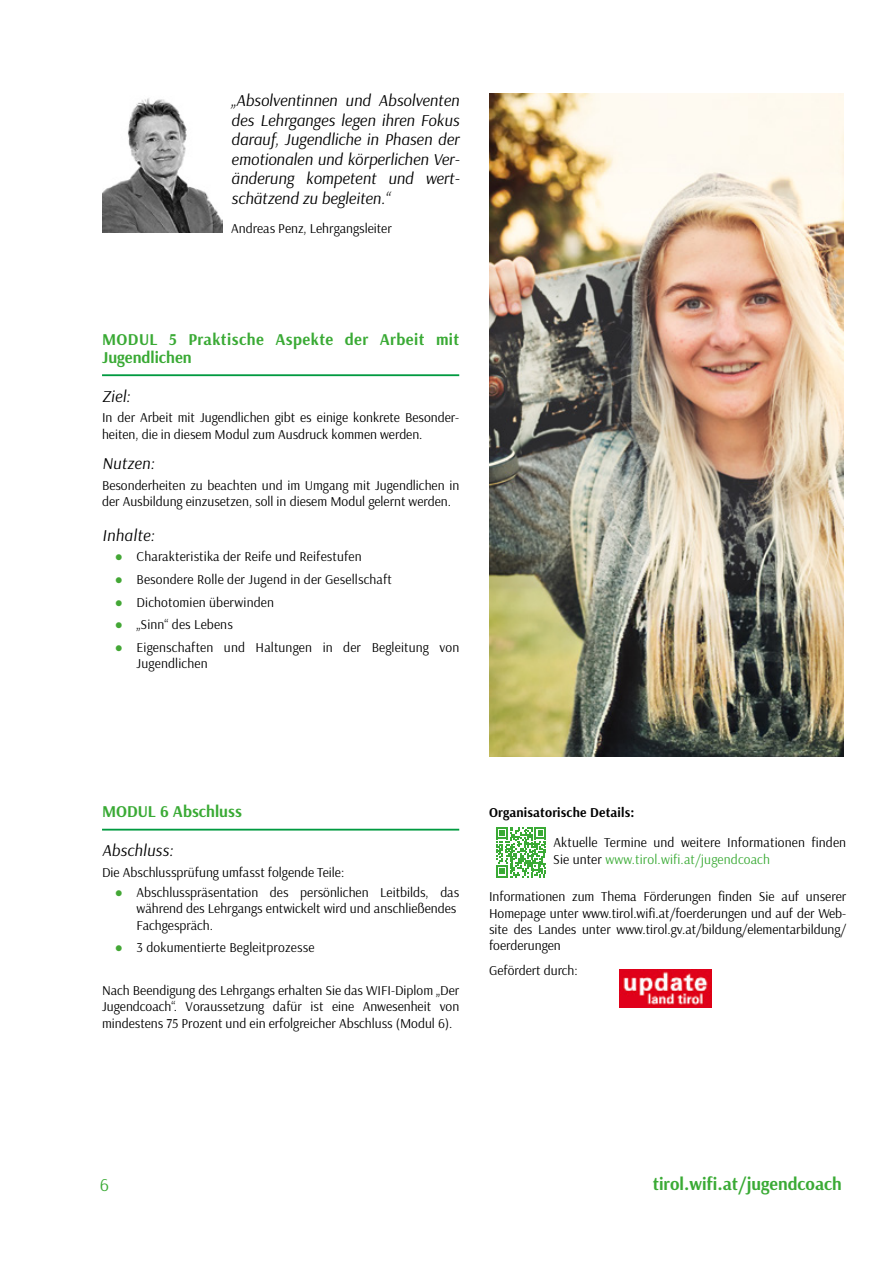
<style>
.page{position:relative;width:893px;height:1263px;background:#fff}
.page>*{position:absolute;margin:0;border:0;box-sizing:border-box;transform-origin:0 0}
.t1{font:700 18px "Arsenal";color:#3aaa35}
.t2{font:18px "Arsenal";color:#3aaa35}
.t3{font:italic 16.5px/19.5px "Arsenal";color:#000;text-align:justify}
.t4{font:700 16.5px/17.2px "Arsenal";letter-spacing:.025em;color:#3aaa35}
.t5{font:700 16.5px "Arsenal";color:#3aaa35}
.t6{font:italic 16.5px "Arsenal";letter-spacing:.02em;color:#000}
.t7{font:13.5px/16.2px "Arsenal";color:#000}
.t8{font:700 13.5px "Arsenal";letter-spacing:.01em;color:#000}
.s1{font-family:"Trebuchet MS";font-weight:700;color:#43a735}
.s2{color:#3aaa35}
</style>
<div class="page">
<hr style="left:102px;top:374px;width:357px;height:2px;background:#009a40">
<svg style="left:496px;top:827px;width:50px;height:50px"></svg>
<img style="left:620px;top:969px;width:91px;height:38px">
<hr style="left:102px;top:829px;width:357px;height:1px;background:#009a40">
<img style="left:102px;top:98px;width:120px;height:135px">
<img style="left:489px;top:94px;width:354px;height:663px">
<p class="t3" style="left:231px;top:91px;width:230px">„Absolventinnen und Absolventen des Lehrganges legen ihren Fokus darauf, Jugendliche in Phasen der emotionalen und körperlichen Ver&shy;änderung kompetent und wert&shy;schätzend zu begleiten.“</p>
<p class="t7" style="left:231px;top:220px;width:162px">Andreas Penz, Lehrgangsleiter</p>
<p class="t4" style="left:102px;top:331px;width:359px">MODUL 5 Praktische Aspekte der Arbeit mit<br>Jugendlichen</p>
<p class="t3" style="left:102px;top:387px;width:30px">Ziel:</p>
<p class="t7" style="left:102px;top:409px;width:359px">In der Arbeit mit Jugendlichen gibt es einige konkrete Besonder&shy;heiten, die in diesem Modul zum Ausdruck kommen werden.</p>
<p class="t3" style="left:102px;top:454px;width:54px">Nutzen:</p>
<p class="t7" style="left:102px;top:477px;width:359px">Besonderheiten zu beachten und im Umgang mit Jugendlichen in der Ausbildung einzusetzen, soll in diesem Modul gelernt werden.</p>
<p class="t6" style="left:102px;top:524px;width:54px">Inhalte:</p>
<p class="t7" style="left:115px;top:548px;width:248px"><span class="s1">●</span> Charakteristika der Reife und Reifestufen</p>
<p class="t7" style="left:115px;top:571px;width:279px"><span class="s1">●</span> Besondere Rolle der Jugend in der Gesellschaft</p>
<p class="t7" style="left:115px;top:594px;width:161px"><span class="s1">●</span> Dichotomien überwinden</p>
<p class="t7" style="left:115px;top:616px;width:120px"><span class="s1">●</span> „Sinn“ des Lebens</p>
<p class="t7" style="left:137px;top:639px;width:324px;text-indent:-22px"><span class="s1">●</span> Eigenschaften und Haltungen in der Begleitung von<br>Jugendlichen</p>
<p class="t5" style="left:102px;top:800px;width:141px">MODUL 6 Abschluss</p>
<p class="t3" style="left:102px;top:841px;width:73px">Abschluss:</p>
<p class="t7" style="left:102px;top:864px;width:244px">Die Abschlussprüfung umfasst folgende Teile:</p>
<p class="t7" style="left:137px;top:884px;width:324px;text-indent:-22px"><span class="s1">●</span> Abschlusspräsentation des persönlichen Leitbilds, das während des Lehrgangs entwickelt wird und anschließendes<br>Fachgespräch.</p>
<p class="t7" style="left:115px;top:939px;width:201px"><span class="s1">●</span> 3 dokumentierte Begleitprozesse</p>
<p class="t7" style="left:102px;top:982px;width:359px;text-align:justify">Nach Beendigung des Lehrgangs erhalten Sie das WIFI-Diplom „Der Jugendcoach“. Voraussetzung dafür ist eine Anwesenheit von mindestens 75 Prozent und ein erfolgreicher Abschluss (Modul 6).</p>
<p class="t8" style="left:489px;top:802px;width:147px">Organisatorische Details:</p>
<p class="t7" style="left:553px;top:833px;width:294px;line-height:17.2px">Aktuelle Termine und weitere Informationen finden<br>Sie unter <span class="s2">www.tirol.wifi.at/jugendcoach</span></p>
<p class="t7" style="left:489px;top:888px;width:359px;text-align:justify">Informationen zum Thema Förderungen finden Sie auf unserer Homepage unter www.tirol.wifi.at/foerderungen und auf der Web&shy;site des Landes unter www.tirol.gv.at/bildung/elementarbildung/ foerderungen</p>
<p class="t7" style="left:489px;top:962px;width:90px">Gefördert durch:</p>
<h1 class="t2" style="left:100px;top:1172px;width:11px">6</h1>
<h1 class="t1" style="left:653px;top:1171px;width:191px">tirol.wifi.at/jugendcoach</h1>
</div>
